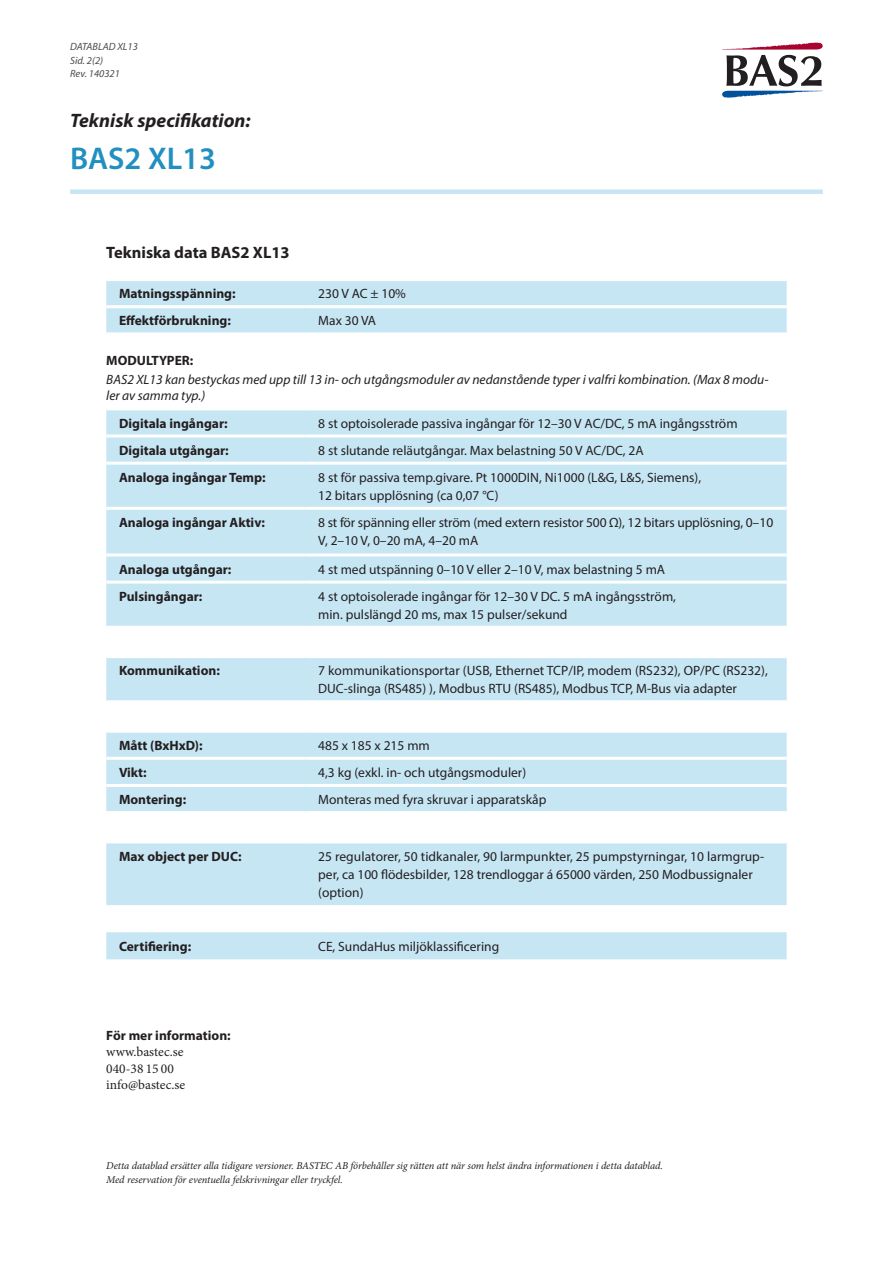
<style>
.page{position:relative;width:893px;height:1263px;background:#fff}
.page>*{position:absolute;margin:0;border:0;box-sizing:border-box;transform-origin:0 0}
.t1{font:600 31.5px "Myriad Pro";color:#218fc0}
.t2{font:italic 700 19.5px "Myriad Pro";color:#231f20}
.t3{font:700 16.5px "Myriad Pro";color:#231f20}
.t4{font:13.5px/18px "Myriad Pro";color:#231f20}
.t5{font:700 13.5px "Myriad Pro";color:#231f20}
.t6{font:italic 13.5px/16.5px "Myriad Pro";color:#231f20}
.t7{font:13.5px/16.5px "Minion Pro";color:#231f20}
.t8{font:italic 10.5px/13.5px "Minion Pro";letter-spacing:-.01em;color:#231f20}
.t9{font:italic 10.5px/13.5px "Myriad Pro";color:#4b4c4d}
</style>
<div class="page">
<svg style="left:722px;top:43px;width:101px;height:55px"></svg>
<div style="left:70px;top:189px;width:753px;height:5px;background:#c7e6f4"></div>
<svg style="left:106px;top:281px;width:681px;height:678px;fill:#c7e6f4"></svg>
<hr style="left:106px;top:305px;width:199px;height:3px;background:#fff">
<hr style="left:305px;top:305px;width:482px;height:3px;background:#fff">
<hr style="left:106px;top:434px;width:199px;height:3px;background:#fff">
<hr style="left:305px;top:434px;width:482px;height:3px;background:#fff">
<hr style="left:106px;top:462px;width:199px;height:3px;background:#fff">
<hr style="left:305px;top:462px;width:482px;height:3px;background:#fff">
<hr style="left:106px;top:507px;width:199px;height:3px;background:#fff">
<hr style="left:305px;top:507px;width:482px;height:3px;background:#fff">
<hr style="left:106px;top:553px;width:199px;height:3px;background:#fff">
<hr style="left:305px;top:553px;width:482px;height:3px;background:#fff">
<hr style="left:106px;top:581px;width:199px;height:3px;background:#fff">
<hr style="left:305px;top:581px;width:482px;height:3px;background:#fff">
<hr style="left:106px;top:757px;width:199px;height:3px;background:#fff">
<hr style="left:305px;top:757px;width:482px;height:3px;background:#fff">
<hr style="left:106px;top:784px;width:199px;height:3px;background:#fff">
<hr style="left:305px;top:784px;width:482px;height:3px;background:#fff">
<hr style="left:106px;top:332px;width:199px;height:3px;background:#fff">
<hr style="left:305px;top:332px;width:482px;height:3px;background:#fff">
<hr style="left:106px;top:407px;width:199px;height:3px;background:#fff">
<hr style="left:305px;top:407px;width:482px;height:3px;background:#fff">
<hr style="left:106px;top:626px;width:199px;height:3px;background:#fff">
<hr style="left:305px;top:626px;width:482px;height:3px;background:#fff">
<hr style="left:106px;top:655px;width:199px;height:3px;background:#fff">
<hr style="left:305px;top:655px;width:482px;height:3px;background:#fff">
<hr style="left:106px;top:700px;width:199px;height:3px;background:#fff">
<hr style="left:305px;top:700px;width:482px;height:3px;background:#fff">
<hr style="left:106px;top:730px;width:199px;height:3px;background:#fff">
<hr style="left:305px;top:730px;width:482px;height:3px;background:#fff">
<hr style="left:106px;top:811px;width:199px;height:3px;background:#fff">
<hr style="left:305px;top:811px;width:482px;height:3px;background:#fff">
<hr style="left:106px;top:840px;width:199px;height:3px;background:#fff">
<hr style="left:305px;top:840px;width:482px;height:3px;background:#fff">
<p class="t9" style="left:70px;top:40px;width:69px">DATABLAD XL13<br>Sid. 2(2)<br>Rev. 140321</p>
<h2 class="t2" style="left:70px;top:108px;width:182px">Teknisk specifikation:</h2>
<h1 class="t1" style="left:70px;top:139px;width:147px">BAS2 XL13</h1>
<p class="t3" style="left:106px;top:242px;width:185px">Tekniska data BAS2 XL13</p>
<p class="t5" style="left:119px;top:285px;width:118px">Matningsspänning:</p>
<p class="t4" style="left:318px;top:284px;width:89px">230 V AC ± 10%</p>
<p class="t5" style="left:119px;top:312px;width:113px">Effektförbrukning:</p>
<p class="t4" style="left:318px;top:312px;width:59px">Max 30 VA</p>
<p class="t5" style="left:106px;top:352px;width:89px">MODULTYPER:</p>
<p class="t6" style="left:106px;top:371px;width:664px">BAS2 XL13 kan bestyckas med upp till 13 in- och utgångsmoduler av nedanstående typer i valfri kombination. (Max 8 modu&shy;ler av samma typ.)</p>
<p class="t5" style="left:119px;top:414px;width:110px">Digitala ingångar:</p>
<p class="t4" style="left:318px;top:414px;width:421px">8 st optoisolerade passiva ingångar för 12–30 V AC/DC, 5 mA ingångsström</p>
<p class="t5" style="left:119px;top:441px;width:111px">Digitala utgångar:</p>
<p class="t4" style="left:318px;top:441px;width:327px">8 st slutande reläutgångar. Max belastning 50 V AC/DC, 2A</p>
<p class="t5" style="left:119px;top:468px;width:148px">Analoga ingångar Temp:</p>
<p class="t4" style="left:318px;top:468px;width:384px">8 st för passiva temp.givare. Pt 1000DIN, Ni1000 (L&amp;G, L&amp;S, Siemens),<br>12 bitars upplösning (ca 0,07 °C)</p>
<p class="t5" style="left:119px;top:514px;width:148px">Analoga ingångar Aktiv:</p>
<p class="t4" style="left:318px;top:513px;width:457px">8 st för spänning eller ström (med extern resistor 500 Ω), 12 bitars upplösning, 0–10<br>V, 2–10 V, 0–20 mA, 4–20 mA</p>
<p class="t5" style="left:119px;top:560px;width:114px">Analoga utgångar:</p>
<p class="t4" style="left:318px;top:560px;width:348px">4 st med utspänning 0–10 V eller 2–10 V, max belastning 5 mA</p>
<p class="t5" style="left:119px;top:587px;width:85px">Pulsingångar:</p>
<p class="t4" style="left:318px;top:587px;width:359px">4 st optoisolerade ingångar för 12–30 V DC. 5 mA ingångsström, min. pulslängd 20 ms, max 15 pulser/sekund</p>
<p class="t5" style="left:119px;top:662px;width:102px">Kommunikation:</p>
<p class="t4" style="left:318px;top:661px;width:451px">7 kommunikationsportar (USB, Ethernet TCP/IP, modem (RS232), OP/PC (RS232),<br>DUC-slinga (RS485) ), Modbus RTU (RS485), Modbus TCP, M-Bus via adapter</p>
<p class="t5" style="left:119px;top:736px;width:85px">Mått (BxHxD):</p>
<p class="t4" style="left:318px;top:736px;width:113px">485 x 185 x 215 mm</p>
<p class="t5" style="left:119px;top:763px;width:29px">Vikt:</p>
<p class="t4" style="left:318px;top:763px;width:209px">4,3 kg (exkl. in- och utgångsmoduler)</p>
<p class="t5" style="left:119px;top:791px;width:69px">Montering:</p>
<p class="t4" style="left:318px;top:790px;width:230px">Monteras med fyra skruvar i apparatskåp</p>
<p class="t5" style="left:119px;top:847px;width:124px">Max object per DUC:</p>
<p class="t4" style="left:318px;top:847px;width:447px">25 regulatorer, 50 tidkanaler, 90 larmpunkter, 25 pumpstyrningar, 10 larmgrup&shy;per, ca 100 flödesbilder, 128 trendloggar á 65000 värden, 250 Modbussignaler (option)</p>
<p class="t5" style="left:119px;top:937px;width:74px">Certifiering:</p>
<p class="t4" style="left:318px;top:937px;width:183px">CE, SundaHus miljöklassificering</p>
<p class="t5" style="left:106px;top:1027px;width:126px">För mer information:</p>
<p class="t7" style="left:106px;top:1044px;width:81px">www.bastec.se<br>040-38 15 00 info@bastec.se</p>
<p class="t8" style="left:106px;top:1159px;width:558px">Detta datablad ersätter alla tidigare versioner. BASTEC AB förbehåller sig rätten att när som helst ändra informationen i detta datablad.<br>Med reservation för eventuella felskrivningar eller tryckfel.</p>
</div>
